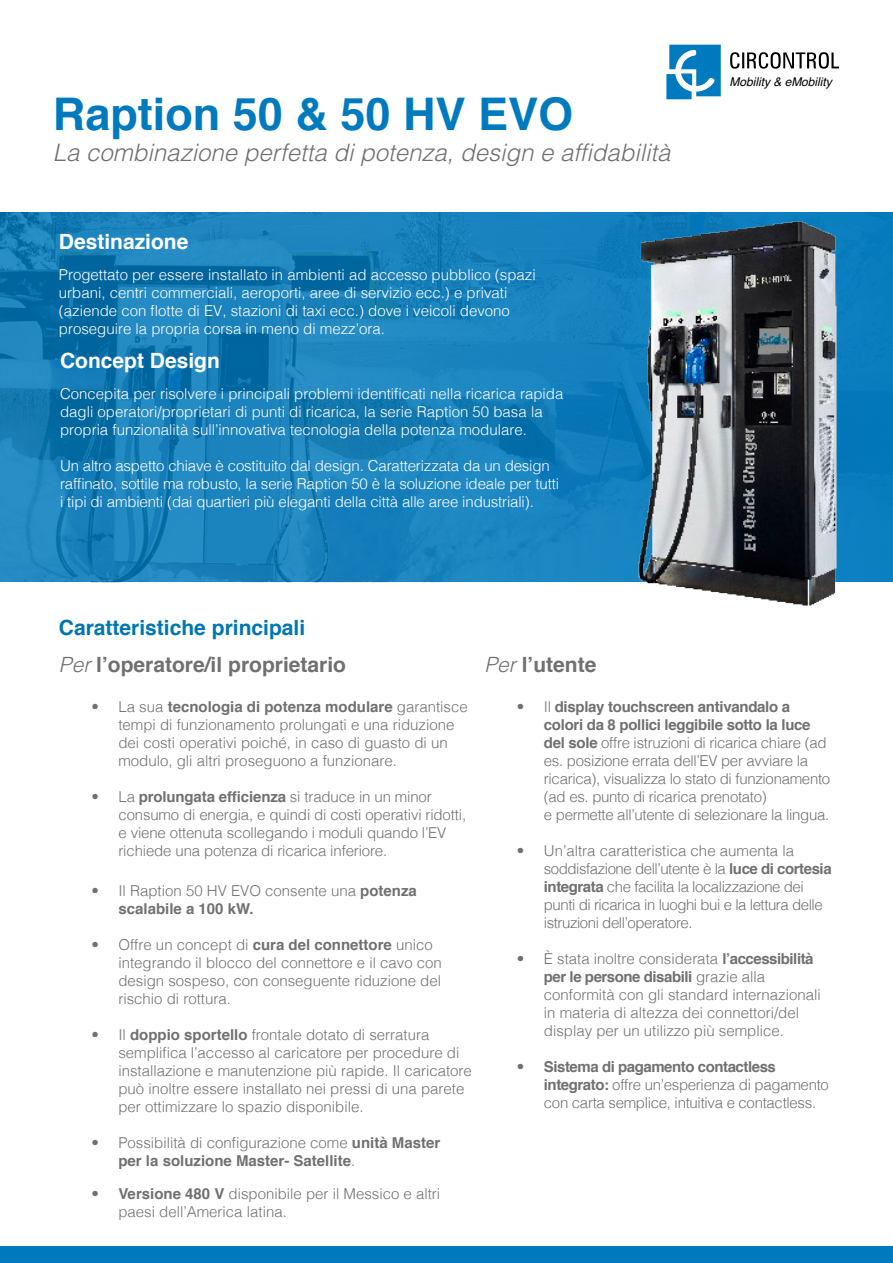
<style>
.page{position:relative;width:893px;height:1263px;background:#fff}
.page>*{position:absolute;margin:0;border:0;box-sizing:border-box;transform-origin:0 0}
.t1{font:700 45px "Helvetica";color:#007abe}
.t2{font:italic 300 24px "Helvetica";color:#6f716f}
.t3{font:700 21px "Helvetica";color:#6f716f}
.t4{font:700 21px "Helvetica";color:#fff}
.t5{font:700 21px "Helvetica";color:#0076b1}
.t6{font:300 15px/18px "Helvetica";color:#6f716f}
.t7{font:300 15px/18px "Helvetica";color:#fff}
.t8{font:300 15px/18px "Helvetica";letter-spacing:-.02em;color:#6f716f}
.t9{font:300 15px/18px "Helvetica";letter-spacing:-.03em;color:#6f716f}
.t10{font:300 15px/18px "Helvetica";letter-spacing:-.02em;color:#6f7271}
.t11{font:700 15px/18px "Helvetica";color:#6f716f}
.t12{font:italic 12px "Helvetica";color:#000}
.s1{font-weight:300;font-style:italic}
.s2{font-weight:700}
.s3{font-weight:300}
.s4{color:#6f716f}
.s5{font-weight:700;color:#6f716f}
</style>
<div class="page">
<svg style="left:666px;top:45px;width:55px;height:54px"></svg>
<svg style="left:730px;top:52px;width:109px;height:17px"></svg>
<div style="left:0;top:1247px;width:893px;height:16px;background:#007abe"></div>
<svg style="left:0;top:212px;width:595px;height:370px;background:#177fb9"></svg>
<img style="left:595px;top:212px;width:298px;height:394px">
<p class="t1" style="left:53px;top:78px;width:522px">Raption 50 &amp; 50 HV EVO</p>
<p class="t2" style="left:53px;top:138px;width:619px">La combinazione perfetta di potenza, design e affidabilità</p>
<p class="t4" style="left:59px;top:224px;width:131px">Destinazione</p>
<p class="t7" style="left:59px;top:264px;width:478px">Progettato per essere installato in ambienti ad accesso pubblico (spazi urbani, centri commerciali, aeroporti, aree di servizio ecc.) e privati (aziende con flotte di EV, stazioni di taxi ecc.) dove i veicoli devono proseguire la propria corsa in meno di mezz’ora.</p>
<p class="t4" style="left:60px;top:344px;width:161px">Concept Design</p>
<p class="t7" style="left:60px;top:384px;width:505px">Concepita per risolvere i principali problemi identificati nella ricarica rapida dagli operatori/proprietari di punti di ricarica, la serie Raption 50 basa la propria funzionalità sull’innovativa tecnologia della potenza modulare.</p>
<p class="t7" style="left:60px;top:456px;width:501px">Un altro aspetto chiave è costituito dal design. Caratterizzata da un design raffinato, sottile ma robusto, la serie Raption 50 è la soluzione ideale per tutti i tipi di ambienti (dai quartieri più eleganti della città alle aree industriali).</p>
<p class="t12" style="left:729px;top:73px;width:104px">Mobility &amp; eMobility</p>
<p class="t5" style="left:59px;top:611px;width:248px">Caratteristiche principali</p>
<p class="t3" style="left:59px;top:648px;width:289px"><span class="s1">Per</span> l’operatore/il proprietario</p>
<p class="t3" style="left:484px;top:648px;width:114px"><span class="s1">Per</span> l’utente</p>
<p class="t6" style="left:118px;top:696px;width:351px;text-indent:-27px">• La sua <span class="s2">tecnologia di potenza modulare</span> garantisce tempi di funzionamento prolungati e una riduzione dei costi operativi poiché, in caso di guasto di un modulo, gli altri proseguono a funzionare.</p>
<p class="t6" style="left:118px;top:786px;width:349px;text-indent:-27px">• La <span class="s2">prolungata efficienza</span> si traduce in un minor consumo di energia, e quindi di costi operativi ridotti, e viene ottenuta scollegando i moduli quando l’EV richiede una potenza di ricarica inferiore.</p>
<p class="t6" style="left:118px;top:880px;width:300px;text-indent:-27px">• Il Raption 50 HV EVO consente una <span class="s2">potenza scalabile a 100 kW.</span></p>
<p class="t6" style="left:118px;top:934px;width:325px;text-indent:-27px">• Offre un concept di <span class="s2">cura del connettore</span> unico integrando il blocco del connettore e il cavo con design sospeso, con conseguente riduzione del rischio di rottura.</p>
<p class="t6" style="left:118px;top:1024px;width:355px;text-indent:-27px">• Il <span class="s2">doppio sportello</span> frontale dotato di serratura semplifica l’accesso al caricatore per procedure di installazione e manutenzione più rapide. Il caricatore può inoltre essere installato nei pressi di una parete per ottimizzare lo spazio disponibile.</p>
<p class="t11" style="left:118px;top:1133px;width:323px;text-indent:-27px"><span class="s3">• Possibilità di configurazione come</span> unità Master per la soluzione Master- Satellite<span class="s3">.</span></p>
<p class="t6" style="left:118px;top:1183px;width:323px;text-indent:-27px">• <span class="s2">Versione 480 V</span> disponibile per il Messico e altri paesi dell’America latina.</p>
<p class="t8" style="left:544px;top:696px;width:288px;text-indent:-27px">• Il <span class="s2">display touchscreen antivandalo a colori da 8 pollici leggibile sotto la luce del sole</span> offre istruzioni di ricarica chiare (ad es. posizione errata dell’EV per avviare la ricarica), visualizza lo stato di funzionamento (ad es. punto di ricarica prenotato)<br>e permette all’utente di selezionare la lingua.</p>
<p class="t9" style="left:544px;top:840px;width:289px;text-indent:-27px">• Un’altra caratteristica che aumenta la soddisfazione dell’utente è la <span class="s2">luce di cortesia integrata</span> che facilita la localizzazione dei punti di ricarica in luoghi bui e la lettura delle istruzioni dell’operatore.</p>
<p class="t6" style="left:544px;top:948px;width:278px;text-indent:-27px">• È stata inoltre considerata <span class="s2">l’accessibilità per le persone disabili</span> grazie alla conformità con gli standard internazionali in materia di altezza dei connettori/del display per un utilizzo più semplice.</p>
<p class="t10" style="left:544px;top:1056px;width:286px;text-indent:-27px"><span class="s4">•</span> <span class="s5">Sistema di pagamento contactless integrato:</span> offre un’esperienza di pagamento con carta semplice, intuitiva e contactless.</p>
</div>
